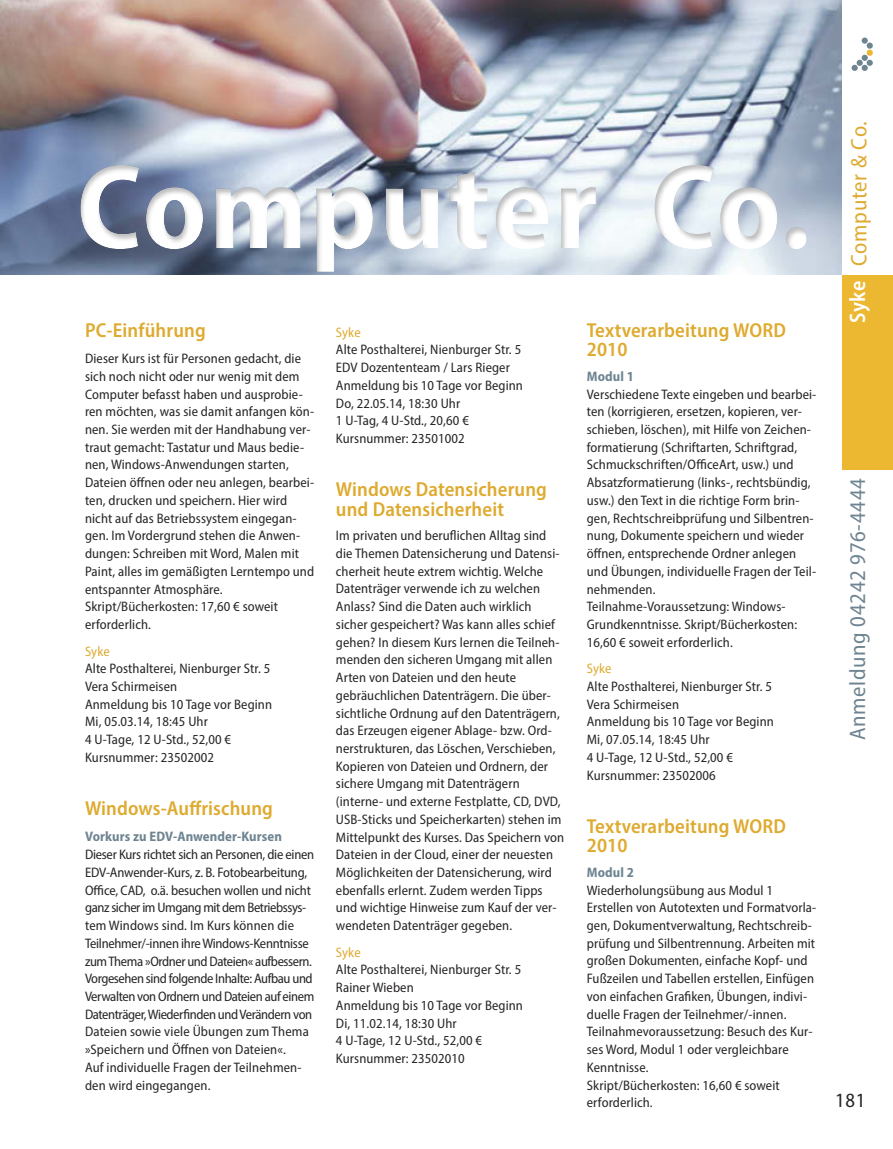
<style>
.page{position:relative;width:893px;height:1149px;background:#fff}
.page>*{position:absolute;margin:0;border:0;box-sizing:border-box;transform-origin:0 0}
.t1{font:700 semi-condensed 121.5px "Myriad Pro";letter-spacing:.02em;color:#fff}
.t2{font:semi-condensed 22.5px "Myriad Pro";letter-spacing:.03em;color:#6e8491}
.t3{font:semi-condensed 22.5px "Myriad Pro";letter-spacing:.03em;color:#deaa2f}
.t4{font:600 semi-condensed 22.5px "Myriad Pro";color:#fff;scale:.96 1}
.t5{font:600 semi-condensed 20.25px/19.8px "Myriad Pro";letter-spacing:.01em;color:#deaa2f}
.t6{font:semi-condensed 20.25px "Myriad Pro";color:#272425}
.t7{font:semi-condensed 13.8px/17.7px "Myriad Pro";letter-spacing:.01em;color:#272425}
.t8{font:semi-condensed 13.8px/17.7px "Myriad Pro";letter-spacing:-.02em;color:#272425}
.t9{font:700 semi-condensed 13.8px "Myriad Pro";letter-spacing:.01em;color:#6e8491}
.t10{font:semi-condensed 13.8px "Myriad Pro";letter-spacing:.005em;color:#deaa2f}
</style>
<div class="page">
<div style="left:842px;top:274px;width:51px;height:195px;background:#ecb731"></div>
<div style="left:862px;top:37px;width:6px;height:7px;background:#6e8491;border-radius:50%"></div>
<svg style="left:852px;top:43px;width:21px;height:28px"></svg>
<img style="left:0;top:0;width:842px;height:274px">
<div style="left:57px;top:128px;width:836px;height:151px;background:#272425;opacity:.3"></div>
<h1 class="t1" style="left:77px;top:129px;width:735px">Computer Co.</h1>
<h3 class="t5" style="left:85px;top:319px;width:122px">PC-Einführung</h3>
<p class="t7" style="left:85px;top:349px;width:231px">Dieser Kurs ist für Personen gedacht, die sich noch nicht oder nur wenig mit dem Computer befasst haben und ausprobie&shy;ren möchten, was sie damit anfangen kön&shy;nen. Sie werden mit der Handhabung ver&shy;traut gemacht: Tastatur und Maus bedie&shy;nen, Windows-Anwendungen starten, Dateien öffnen oder neu anlegen, bearbei&shy;ten, drucken und speichern. Hier wird nicht auf das Betriebssystem eingegan&shy;gen. Im Vordergrund stehen die Anwen&shy;dungen: Schreiben mit Word, Malen mit Paint, alles im gemäßigten Lerntempo und entspannter Atmosphäre.<br>Skript/Bücherkosten: 17,60 € soweit erforderlich.</p>
<p class="t10" style="left:85px;top:642px;width:26px">Syke</p>
<p class="t7" style="left:85px;top:659px;width:189px">Alte Posthalterei, Nienburger Str. 5<br>Vera Schirmeisen<br>Anmeldung bis 10 Tage vor Beginn<br>Mi, 05.03.14, 18:45 Uhr<br>4 U-Tage, 12 U-Std., 52,00 €<br>Kursnummer: 23502002</p>
<h3 class="t5" style="left:85px;top:797px;width:189px">Windows-Auffrischung</h3>
<p class="t9" style="left:85px;top:827px;width:198px">Vorkurs zu EDV-Anwender-Kursen</p>
<p class="t8" style="left:85px;top:845px;width:231px">Dieser Kurs richtet sich an Personen, die einen EDV-Anwender-Kurs, z. B. Fotobearbeitung, Office, CAD, o.ä. besuchen wollen und nicht ganz sicher im Umgang mit dem Betriebssys&shy;tem Windows sind. Im Kurs können die Teilnehmer/-innen ihre Windows-Kenntnisse zum Thema »Ordner und Dateien« aufbessern.<br>Vorgesehen sind folgende Inhalte: Aufbau und Verwalten von Ordnern und Dateien auf einem Datenträger, Wiederfinden und Verändern von Dateien sowie viele Übungen zum Thema »Speichern und Öffnen von Dateien«.<br>Auf individuelle Fragen der Teilnehmen&shy;den wird eingegangen.</p>
<p class="t10" style="left:336px;top:323px;width:26px">Syke</p>
<p class="t7" style="left:336px;top:340px;width:189px">Alte Posthalterei, Nienburger Str. 5<br>EDV Dozententeam / Lars Rieger<br>Anmeldung bis 10 Tage vor Beginn<br>Do, 22.05.14, 18:30 Uhr<br>1 U-Tag, 4 U-Std., 20,60 €<br>Kursnummer: 23501002</p>
<h3 class="t5" style="left:336px;top:478px;width:213px">Windows Datensicherung und Datensicherheit</h3>
<p class="t7" style="left:336px;top:526px;width:230px">Im privaten und beruflichen Alltag sind die Themen Datensicherung und Datensi&shy;cherheit heute extrem wichtig. Welche Datenträger verwende ich zu welchen Anlass? Sind die Daten auch wirklich sicher gespeichert? Was kann alles schief gehen? In diesem Kurs lernen die Teilneh&shy;menden den sicheren Umgang mit allen Arten von Dateien und den heute gebräuchlichen Datenträgern. Die über&shy;sichtliche Ordnung auf den Datenträgern, das Erzeugen eigener Ablage- bzw. Ord&shy;nerstrukturen, das Löschen, Verschieben, Kopieren von Dateien und Ordnern, der sichere Umgang mit Datenträgern (interne- und externe Festplatte, CD, DVD, USB-Sticks und Speicherkarten) stehen im Mittelpunkt des Kurses. Das Speichern von Dateien in der Cloud, einer der neuesten Möglichkeiten der Datensicherung, wird ebenfalls erlernt. Zudem werden Tipps und wichtige Hinweise zum Kauf der ver&shy;wendeten Datenträger gegeben.</p>
<p class="t10" style="left:336px;top:943px;width:26px">Syke</p>
<p class="t7" style="left:336px;top:960px;width:189px">Alte Posthalterei, Nienburger Str. 5<br>Rainer Wieben<br>Anmeldung bis 10 Tage vor Beginn<br>Di, 11.02.14, 18:30 Uhr<br>4 U-Tage, 12 U-Std., 52,00 €<br>Kursnummer: 23502010</p>
<h3 class="t5" style="left:587px;top:319px;width:201px">Textverarbeitung WORD<br>2010</h3>
<p class="t9" style="left:587px;top:367px;width:49px">Modul 1</p>
<p class="t7" style="left:587px;top:385px;width:231px">Verschiedene Texte eingeben und bearbei&shy;ten (korrigieren, ersetzen, kopieren, ver&shy;schieben, löschen), mit Hilfe von Zeichen&shy;formatierung (Schriftarten, Schriftgrad, Schmuckschriften/OfficeArt, usw.) und Absatzformatierung (links-, rechtsbündig, usw.) den Text in die richtige Form brin&shy;gen, Rechtschreibprüfung und Silbentren&shy;nung, Dokumente speichern und wieder öffnen, entsprechende Ordner anlegen und Übungen, individuelle Fragen der Teil&shy;nehmenden.<br>Teilnahme-Voraussetzung: Windows-Grundkenntnisse. Skript/Bücherkosten:<br>16,60 € soweit erforderlich.</p>
<p class="t10" style="left:587px;top:660px;width:26px">Syke</p>
<p class="t7" style="left:587px;top:677px;width:189px">Alte Posthalterei, Nienburger Str. 5<br>Vera Schirmeisen<br>Anmeldung bis 10 Tage vor Beginn<br>Mi, 07.05.14, 18:45 Uhr<br>4 U-Tage, 12 U-Std., 52,00 €<br>Kursnummer: 23502006</p>
<h3 class="t5" style="left:587px;top:815px;width:201px">Textverarbeitung WORD<br>2010</h3>
<p class="t9" style="left:587px;top:863px;width:49px">Modul 2</p>
<p class="t7" style="left:587px;top:880px;width:231px">Wiederholungsübung aus Modul 1<br>Erstellen von Autotexten und Formatvorla&shy;gen, Dokumentverwaltung, Rechtschreib&shy;prüfung und Silbentrennung. Arbeiten mit großen Dokumenten, einfache Kopf- und Fußzeilen und Tabellen erstellen, Einfügen von einfachen Grafiken, Übungen, indivi&shy;duelle Fragen der Teilnehmer/-innen.<br>Teilnahmevoraussetzung: Besuch des Kur&shy;ses Word, Modul 1 oder vergleichbare Kenntnisse.<br>Skript/Bücherkosten: 16,60 € soweit erforderlich.</p>
<h2 class="t3" style="left:845px;top:265px;width:145px;rotate:-90deg">Computer &amp; Co.</h2>
<h2 class="t4" style="left:843px;top:322px;width:45px;rotate:-90deg">Syke</h2>
<h2 class="t2" style="left:844px;top:740px;width:263px;rotate:-90deg">Anmeldung 04242 976-4444</h2>
<h3 class="t6" style="left:835px;top:1087px;width:32px">181</h3>
</div>
